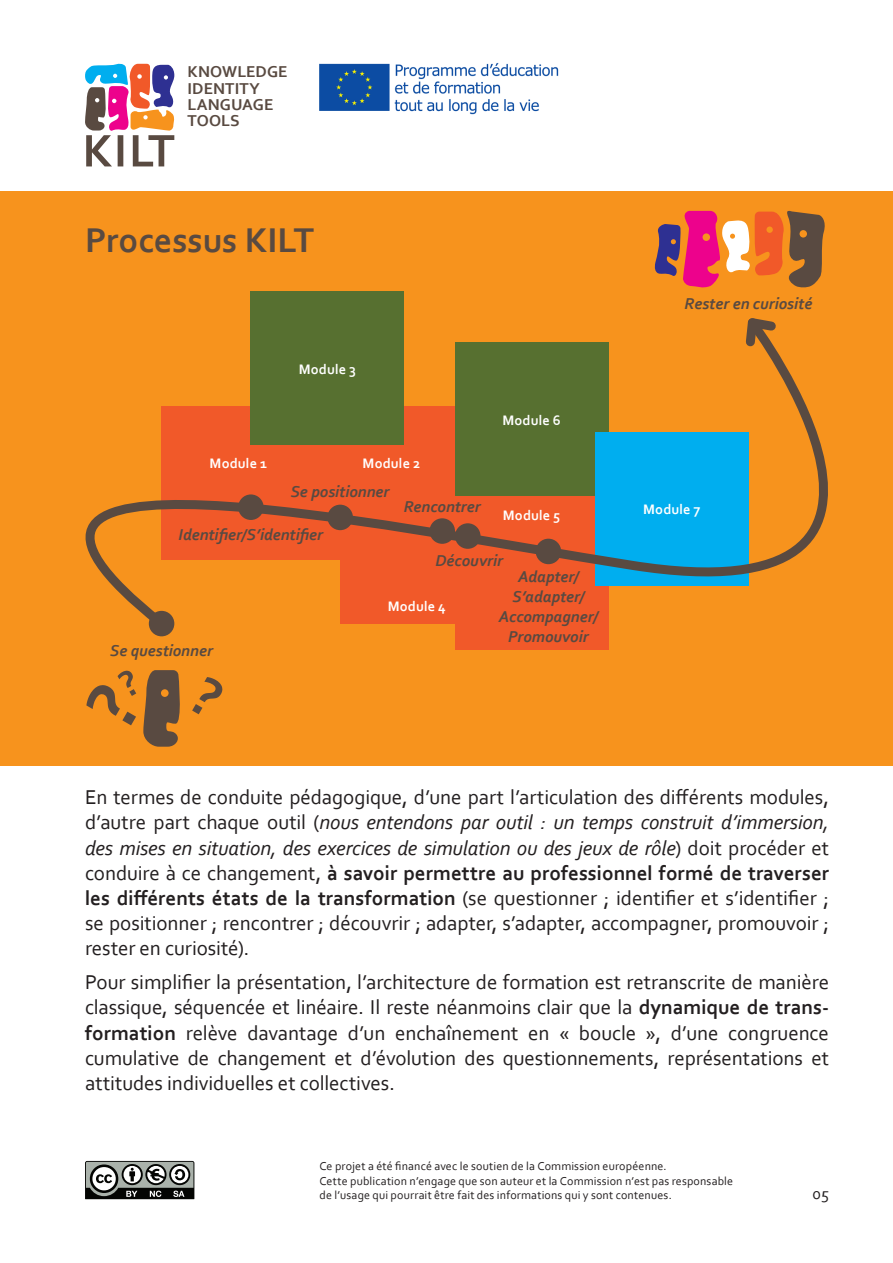
<style>
.page{position:relative;width:893px;height:1263px;background:#fff}
.page>*{position:absolute;margin:0;border:0;box-sizing:border-box;transform-origin:0 0}
.t1{font:700 36px "Corbel";color:#594a41}
.t2{font:21px/25.2px "Corbel";letter-spacing:-.005em;color:#231f20;text-align:justify}
.t3{font:italic 700 16.5px "Corbel";color:#594a41}
.t4{font:700 16.5px/16.2px "Corbel";letter-spacing:.005em;color:#594a41}
.t5{font:16.5px "Corbel";color:#231f20}
.t6{font:700 14.4px "Corbel";letter-spacing:.01em;color:#fff}
.t7{font:12px/14.4px "Corbel";letter-spacing:.015em;color:#231f20}
.s1{font-style:italic}
.s2{font-weight:700}
</style>
<div class="page">
<div style="left:0;top:191px;width:893px;height:574px;background:#f7931d"></div>
<svg style="left:85px;top:63px;width:90px;height:103px"></svg>
<svg style="left:85px;top:1161px;width:109px;height:38px"></svg>
<img style="left:319px;top:63px;width:240px;height:52px">
<div style="left:251px;top:292px;width:153px;height:153px;background:#577030"></div>
<div style="left:455px;top:496px;width:153px;height:153px;background:#f15929"></div>
<svg style="left:143px;top:670px;width:37px;height:77px"></svg>
<svg style="left:86px;top:671px;width:50px;height:54px"></svg>
<svg style="left:192px;top:677px;width:30px;height:37px"></svg>
<svg style="left:654px;top:210px;width:171px;height:78px"></svg>
<svg style="left:85px;top:314px;width:743px;height:322px"></svg>
<svg style="left:740px;top:314px;width:42px;height:38px"></svg>
<div style="left:149px;top:611px;width:25px;height:25px;background:#594a41;border-radius:50%"></div>
<div style="left:238px;top:494px;width:26px;height:26px;background:#594a41;border-radius:50%"></div>
<div style="left:327px;top:505px;width:26px;height:25px;background:#594a41;border-radius:50%"></div>
<div style="left:429px;top:518px;width:26px;height:26px;background:#594a41;border-radius:50%"></div>
<div style="left:455px;top:523px;width:25px;height:26px;background:#594a41;border-radius:50%"></div>
<div style="left:536px;top:539px;width:25px;height:25px;background:#594a41;border-radius:50%"></div>
<p class="t4" style="left:188px;top:63px;width:102px">KNOWLEDGE<br>IDENTITY<br>LANGUAGE<br>TOOLS</p>
<p class="t1" style="left:85px;top:218px;width:231px">Processus KILT</p>
<p class="t6" style="left:299px;top:360px;width:59px">Module 3</p>
<p class="t6" style="left:210px;top:455px;width:59px">Module 1</p>
<p class="t6" style="left:363px;top:455px;width:59px">Module 2</p>
<p class="t3" style="left:291px;top:481px;width:100px">Se positionner</p>
<p class="t3" style="left:179px;top:524px;width:146px">Identifier/S’identifier</p>
<p class="t3" style="left:404px;top:496px;width:78px">Rencontrer</p>
<p class="t6" style="left:502px;top:411px;width:60px">Module 6</p>
<p class="t6" style="left:503px;top:506px;width:59px">Module 5</p>
<p class="t3" style="left:435px;top:550px;width:69px">Découvrir</p>
<p class="t3" style="left:110px;top:640px;width:104px">Se questionner</p>
<p class="t6" style="left:388px;top:597px;width:60px">Module 4</p>
<p class="t3" style="left:518px;top:567px;width:62px">Adapter/</p>
<p class="t3" style="left:512px;top:586px;width:73px">S’adapter/</p>
<p class="t3" style="left:499px;top:606px;width:101px">Accompagner/</p>
<p class="t3" style="left:508px;top:626px;width:82px">Promouvoir</p>
<p class="t3" style="left:684px;top:293px;width:129px">Rester en curiosité</p>
<p class="t6" style="left:643px;top:500px;width:59px">Module 7</p>
<p class="t2" style="left:85px;top:784px;width:746px">En termes de conduite pédagogique, d’une part l’articulation des différents modules, d’autre part chaque outil (<span class="s1">nous entendons par outil : un temps construit d’immersion, des mises en situation, des exercices de simulation ou des jeux de rôle</span>) doit procéder et conduire à ce changement, <span class="s2">à savoir permettre au professionnel formé de traverser les différents états de la transformation</span> (se questionner ; identifier et s’identifier ; se positionner ; rencontrer ; découvrir ; adapter, s’adapter, accompagner, promouvoir ; rester en curiosité).</p>
<p class="t2" style="left:85px;top:969px;width:746px">Pour simplifier la présentation, l’architecture de formation est retranscrite de manière classique, séquencée et linéaire. Il reste néanmoins clair que la <span class="s2">dynamique de trans&shy;formation</span> relève davantage d’un enchaînement en « boucle », d’une congruence cumulative de changement et d’évolution des questionnements, représentations et attitudes individuelles et collectives.</p>
<p class="t7" style="left:319px;top:1159px;width:415px">Ce projet a été financé avec le soutien de la Commission européenne.<br>Cette publication n’engage que son auteur et la Commission n’est pas responsable de l’usage qui pourrait être fait des informations qui y sont contenues.</p>
<p class="t5" style="left:813px;top:1183px;width:18px">05</p>
</div>
